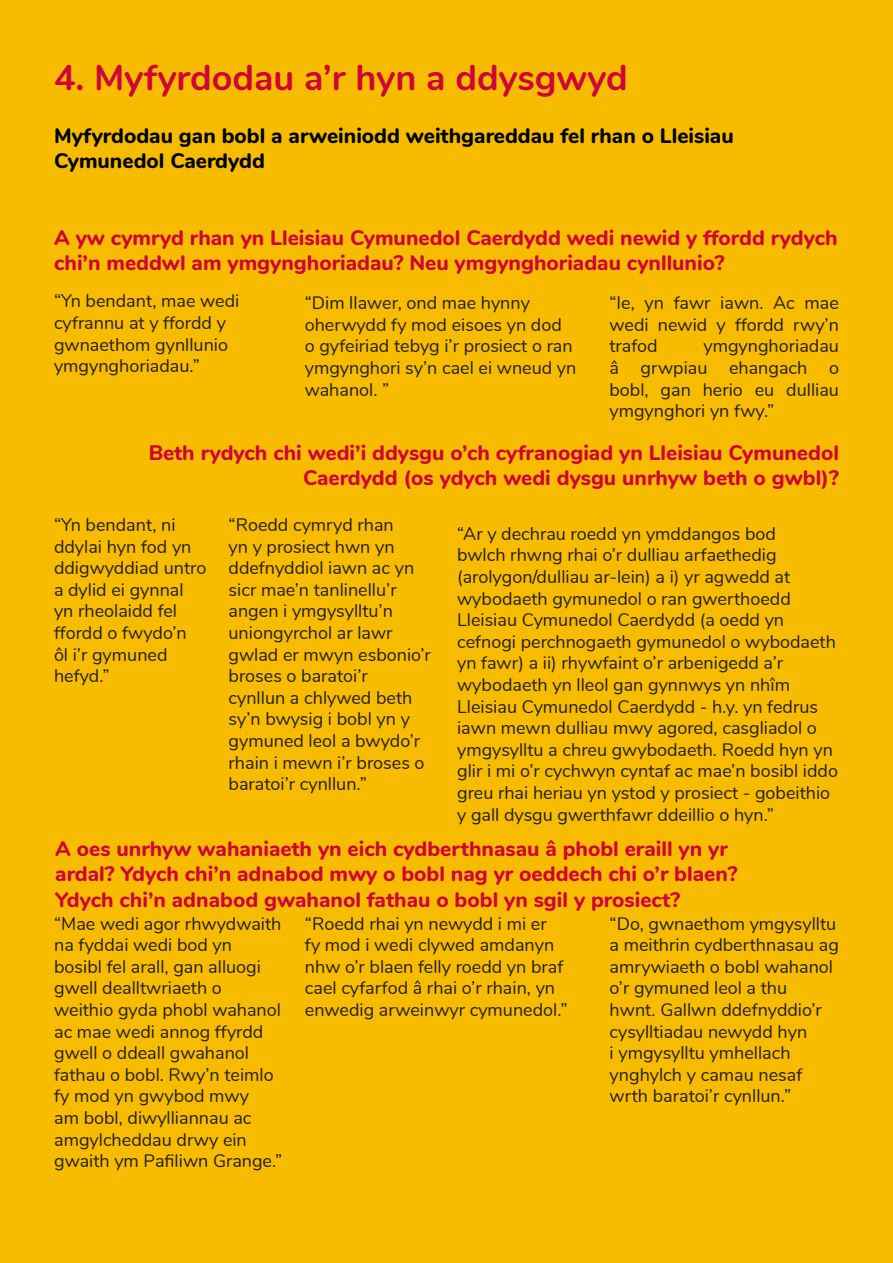
<style>
.page{position:relative;width:893px;height:1263px;background:#f7bc00}
.page>*{position:absolute;margin:0;border:0;box-sizing:border-box;transform-origin:0 0}
.t1{font:700 36px "Nunito";color:#ce0539}
.t2{font:800 21px/25.2px "Nunito";color:#ce0539}
.t3{font:800 21px/25.2px "Nunito";color:#000500}
.t4{font:18px/21.6px "Nunito";color:#231f20}
</style>
<div class="page">
<p class="t1" style="left:54px;top:51px;width:575px">4. Myfyrdodau a’r hyn a ddysgwyd</p>
<p class="t3" style="left:54px;top:122px;width:681px">Myfyrdodau gan bobl a arweiniodd weithgareddau fel rhan o Lleisiau<br>Cymunedol Caerdydd</p>
<p class="t2" style="left:54px;top:224px;width:785px">A yw cymryd rhan yn Lleisiau Cymunedol Caerdydd wedi newid y ffordd rydych chi’n meddwl am ymgynghoriadau? Neu ymgynghoriadau cynllunio?</p>
<p class="t4" style="left:54px;top:289px;width:187px">“Yn bendant, mae wedi cyfrannu at y ffordd y gwnaethom gynllunio ymgynghoriadau.”</p>
<p class="t4" style="left:305px;top:291px;width:273px">“Dim llawer, ond mae hynny oherwydd fy mod eisoes yn dod<br>o gyfeiriad tebyg i’r prosiect o ran ymgynghori sy’n cael ei wneud yn wahanol. ”</p>
<p class="t4" style="left:609px;top:291px;width:231px;text-align:justify">“Ie, yn fawr iawn. Ac mae wedi newid y ffordd rwy’n trafod</p>
<p class="t4" style="left:609px;top:334px;width:231px;text-align:justify;text-indent:94px">ymgynghoriadau â grwpiau ehangach o bobl, gan herio eu dulliau ymgynghori yn fwy.”</p>
<p class="t2" style="left:149px;top:439px;width:692px;text-align:right">Beth rydych chi wedi’i ddysgu o’ch cyfranogiad yn Lleisiau Cymunedol<br>Caerdydd (os ydych wedi dysgu unrhyw beth o gwbl)?</p>
<p class="t4" style="left:229px;top:513px;width:204px">“Roedd cymryd rhan<br>yn y prosiect hwn yn ddefnyddiol iawn ac yn sicr mae’n tanlinellu’r angen i ymgysylltu’n uniongyrchol ar lawr gwlad er mwyn esbonio’r broses o baratoi’r<br>cynllun a chlywed beth sy’n bwysig i bobl yn y gymuned leol a bwydo’r rhain i mewn i’r broses o baratoi’r cynllun.”</p>
<p class="t4" style="left:54px;top:513px;width:154px">“Yn bendant, ni ddylai hyn fod yn ddigwyddiad untro a dylid ei gynnal yn rheolaidd fel ffordd o fwydo’n<br>ôl i’r gymuned hefyd.”</p>
<p class="t4" style="left:457px;top:522px;width:382px">“Ar y dechrau roedd yn ymddangos bod<br>bwlch rhwng rhai o’r dulliau arfaethedig (arolygon/dulliau ar-lein) a i) yr agwedd at wybodaeth gymunedol o ran gwerthoedd Lleisiau Cymunedol Caerdydd (a oedd yn cefnogi perchnogaeth gymunedol o wybodaeth yn fawr) a ii) rhywfaint o’r arbenigedd a’r wybodaeth yn lleol gan gynnwys yn nhîm Lleisiau Cymunedol Caerdydd - h.y. yn fedrus iawn mewn dulliau mwy agored, casgliadol o ymgysylltu a chreu gwybodaeth. Roedd hyn yn glir i mi o’r cychwyn cyntaf ac mae’n bosibl iddo greu rhai heriau yn ystod y prosiect - gobeithio y gall dysgu gwerthfawr ddeillio o hyn.”</p>
<p class="t2" style="left:55px;top:835px;width:684px">A oes unrhyw wahaniaeth yn eich cydberthnasau â phobl eraill yn yr ardal? Ydych chi’n adnabod mwy o bobl nag yr oeddech chi o’r blaen?<br>Ydych chi’n adnabod gwahanol fathau o bobl yn sgil y prosiect?</p>
<p class="t4" style="left:54px;top:911px;width:230px">“Mae wedi agor rhwydwaith na fyddai wedi bod yn bosibl fel arall, gan alluogi gwell dealltwriaeth o weithio gyda phobl wahanol ac mae wedi annog ffyrdd gwell o ddeall gwahanol fathau o bobl. Rwy’n teimlo fy mod yn gwybod mwy<br>am bobl, diwylliannau ac amgylcheddau drwy ein gwaith ym Pafiliwn Grange.”</p>
<p class="t4" style="left:305px;top:911px;width:264px">“Roedd rhai yn newydd i mi er<br>fy mod i wedi clywed amdanyn nhw o’r blaen felly roedd yn braf cael cyfarfod â rhai o’r rhain, yn enwedig arweinwyr cymunedol.”</p>
<p class="t4" style="left:610px;top:911px;width:231px">“Do, gwnaethom ymgysylltu a meithrin cydberthnasau ag amrywiaeth o bobl wahanol o’r gymuned leol a thu<br>hwnt. Gallwn ddefnyddio’r cysylltiadau newydd hyn<br>i ymgysylltu ymhellach ynghylch y camau nesaf wrth baratoi’r cynllun.”</p>
</div>
